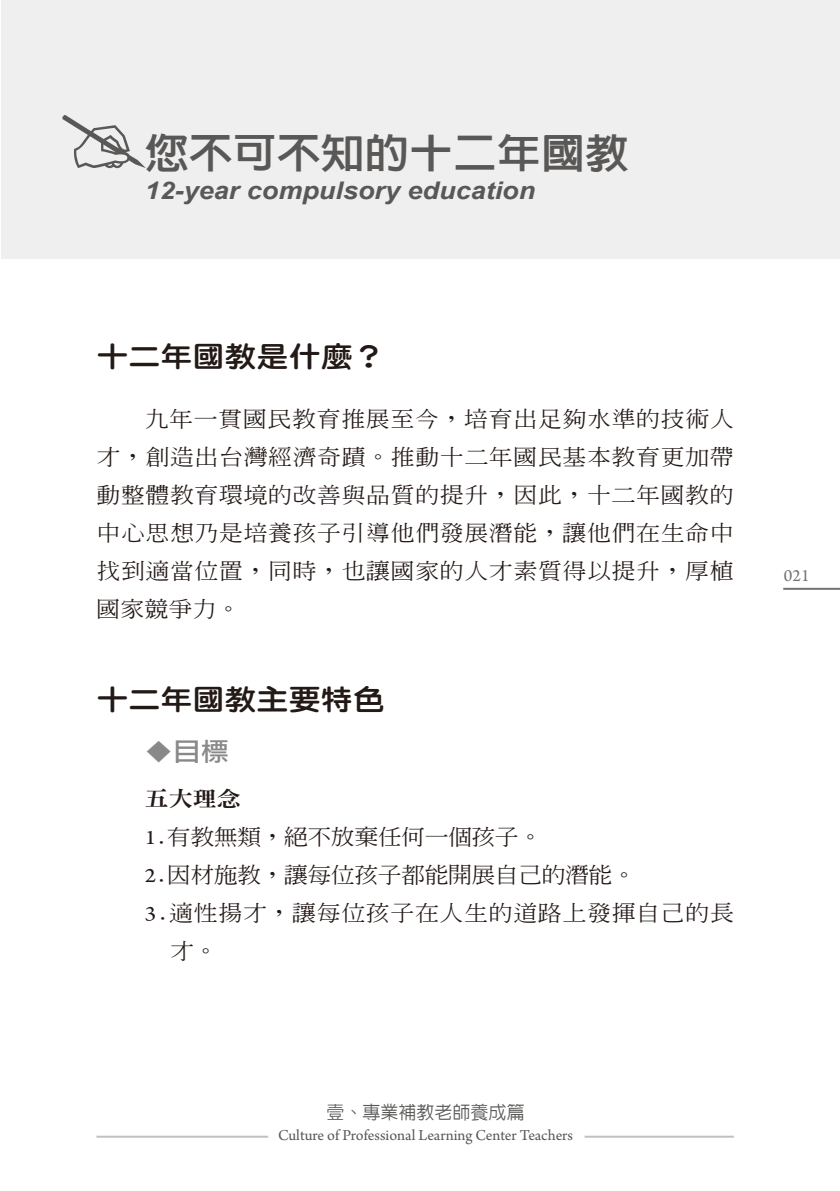
<style>
.page{position:relative;width:840px;height:1191px;background:#fff}
.page>*{position:absolute;margin:0;border:0;box-sizing:border-box;transform-origin:0 0}
.t1{font:41.8px "Lin Gothic Extra";color:#595857;scale:1.05 1}
.t2{font:28.8px "DFN Yuan MXB HKP BF";color:#231916;scale:1.11 1}
.t3{font:25.2px "DF Li Hei Md HK BF";color:#898989;scale:1.11 1}
.t4{font:italic 700 24.2px "Arial";color:#595857;scale:1.11 1}
.t5{font:500 21.6px/38px "Inn Ming";letter-spacing:.02em;color:#231916;text-align:justify;scale:1.11 1}
.t6{font:500 21.6px "Inn Ming";letter-spacing:-.025em;color:#231916;scale:1.11 1}
.t7{font:21.6px "DFN Ming XB HK BF";color:#231916;scale:1.11 1}
.t8{font:500 18px "Lin Gothic";color:#595857}
.t9{font:18px "Arno Pro";color:#727272}
.t10{font:16px "Arno Pro";letter-spacing:-.005em;color:#595857}
.s1{font-family:"Arno Pro";font-weight:400}
</style>
<div class="page">
<div style="left:1px;top:0;width:838px;height:259px;background:#efeff0"></div>
<svg style="left:62px;top:115px;width:84px;height:53px"></svg>
<hr style="left:782px;top:588px;width:57px;height:2px;background:#727272">
<hr style="left:96px;top:1135px;width:172px;height:2px;background:#bfc0c1">
<hr style="left:584px;top:1135px;width:149px;height:2px;background:#bfc0c1">
<h1 class="t1" style="left:145px;top:131px;width:462px">您不可不知的十二年國教</h1>
<p class="t4" style="left:145px;top:175px;width:353px">12-year compulsory education</p>
<h2 class="t2" style="left:96px;top:342px;width:261px">十二年國教是什麼？</h2>
<p class="t5" style="left:96px;top:399px;width:575px;text-indent:48px">九年一貫國民教育推展至今，培育出足夠水準的技術人才，創造出台灣經濟奇蹟。推動十二年國民基本教育更加帶動整體教育環境的改善與品質的提升，因此，十二年國教的中心思想乃是培養孩子引導他們發展潛能，讓他們在生命中找到適當位置，同時，也讓國家的人才素質得以提升，厚植國家競爭力。</p>
<h2 class="t2" style="left:96px;top:684px;width:261px">十二年國教主要特色</h2>
<p class="t3" style="left:145px;top:739px;width:77px">◆目標</p>
<p class="t7" style="left:145px;top:788px;width:88px">五大理念</p>
<p class="t6" style="left:145px;top:825px;width:359px"><span class="s1">1</span>.有教無類，絕不放棄任何一個孩子。</p>
<p class="t6" style="left:145px;top:863px;width:444px"><span class="s1">2</span>.因材施教，讓每位孩子都能開展自己的潛能。</p>
<p class="t5" style="left:145px;top:893px;width:532px"><span class="s1">3</span>.適性揚才，讓每位孩子在人生的道路上發揮自己的長</p>
<p class="t5" style="left:170px;top:931px;width:44px">才。</p>
<p class="t9" style="left:783px;top:565px;width:27px">021</p>
<p class="t8" style="left:326px;top:1103px;width:200px">壹、專業補教老師養成篇</p>
<p class="t10" style="left:278px;top:1126px;width:296px">Culture of Professional Learning Center Teachers</p>
</div>
